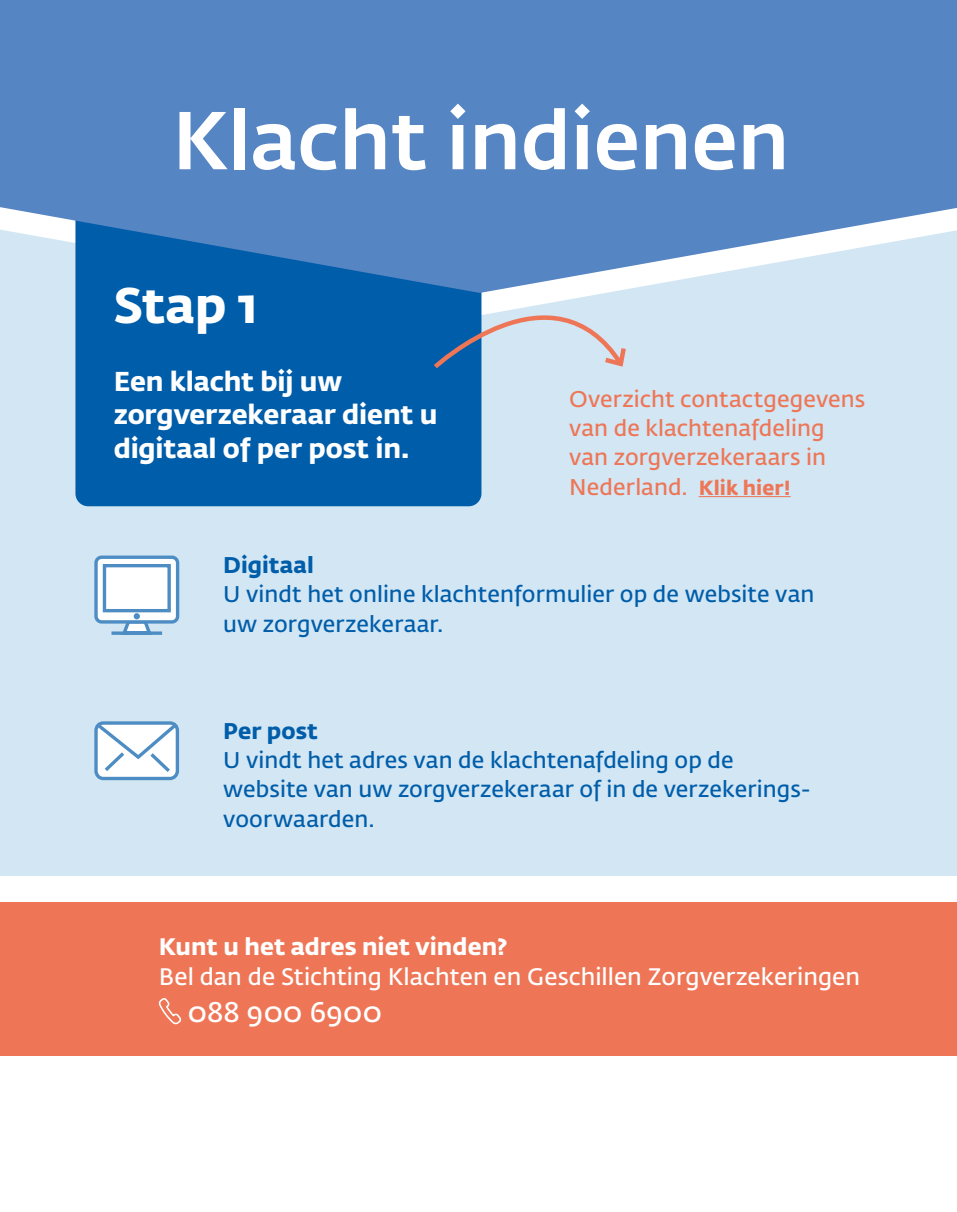
<style>
.page{position:relative;width:957px;height:1212px;background:#fff}
.page>*{position:absolute;margin:0;border:0;box-sizing:border-box;transform-origin:0 0}
.t1{font:500 81px "Fedra Sans Std";color:#fff}
.t2{font:700 49.5px "Fedra Sans Std";color:#fff}
.t3{font:600 28.12px "Fedra Sans Std";letter-spacing:.005em;color:#fff}
.t4{font:700 27px/33.8px "Fedra Sans Std";letter-spacing:-.005em;color:#fff}
.t5{font:600 23.62px "Fedra Sans Std";letter-spacing:.005em;color:#fff}
.t6{font:700 23.62px "Fedra Sans Std";color:#fff}
.t7{font:600 22.5px/29.2px "Fedra Sans Std";letter-spacing:.005em;color:#005da9}
.t8{font:600 22.5px/29.2px "Fedra Sans Std";letter-spacing:.005em;color:#ee7656}
.t9{font:700 22.5px "Fedra Sans Std";letter-spacing:.005em;color:#005da9}
.s1{font-weight:700;font-size:20.25px}
</style>
<div class="page">
<div style="left:0;top:126px;width:957px;height:750px;background:#d2e6f4"></div>
<div style="left:0;top:902px;width:957px;height:153px;background:#ee7656"></div>
<div style="left:75px;top:293px;width:406px;height:213px;background:#005da9"></div>
<svg style="left:0;top:0;width:957px;height:293px;background:#5d8cc7"></svg>
<svg style="left:94px;top:555px;width:86px;height:80px;background:#c6dbec"></svg>
<div style="left:94px;top:721px;width:85px;height:59px;border:3px solid #4d8dc3;border-radius:8px"></div>
<svg style="left:94px;top:721px;width:86px;height:54px;background:#d3e3f0"></svg>
<svg style="left:158px;top:998px;width:24px;height:27px"></svg>
<hr style="left:699px;top:496px;width:92px;height:1px;background:#ee7656">
<svg style="left:431px;top:258px;width:198px;height:113px"></svg>
<h1 class="t1" style="left:172px;top:91px;width:618px">Klacht indienen</h1>
<h2 class="t2" style="left:114px;top:274px;width:145px">Stap 1</h2>
<p class="t4" style="left:114px;top:364px;width:325px">Een klacht bij uw zorgverzekeraar dient u digitaal of per post in.</p>
<p class="t8" style="left:569px;top:385px;width:297px">Overzicht contactgegevens van de klachtenafdeling van zorgverzekeraars in<br>Nederland. <span class="s1">Klik hier!</span></p>
<p class="t9" style="left:223px;top:551px;width:92px">Digitaal</p>
<p class="t7" style="left:223px;top:580px;width:592px">U vindt het online klachtenformulier op de website van uw zorgverzekeraar.</p>
<p class="t9" style="left:223px;top:716px;width:96px">Per post</p>
<p class="t7" style="left:223px;top:746px;width:589px">U vindt het adres van de klachtenafdeling op de website van uw zorgverzekeraar of in de verzekerings&shy;voorwaarden.</p>
<p class="t6" style="left:159px;top:932px;width:350px">Kunt u het adres niet vinden?</p>
<p class="t5" style="left:159px;top:963px;width:703px">Bel dan de Stichting Klachten en Geschillen Zorgverzekeringen</p>
<p class="t3" style="left:188px;top:995px;width:196px">088 900 6900</p>
</div>
